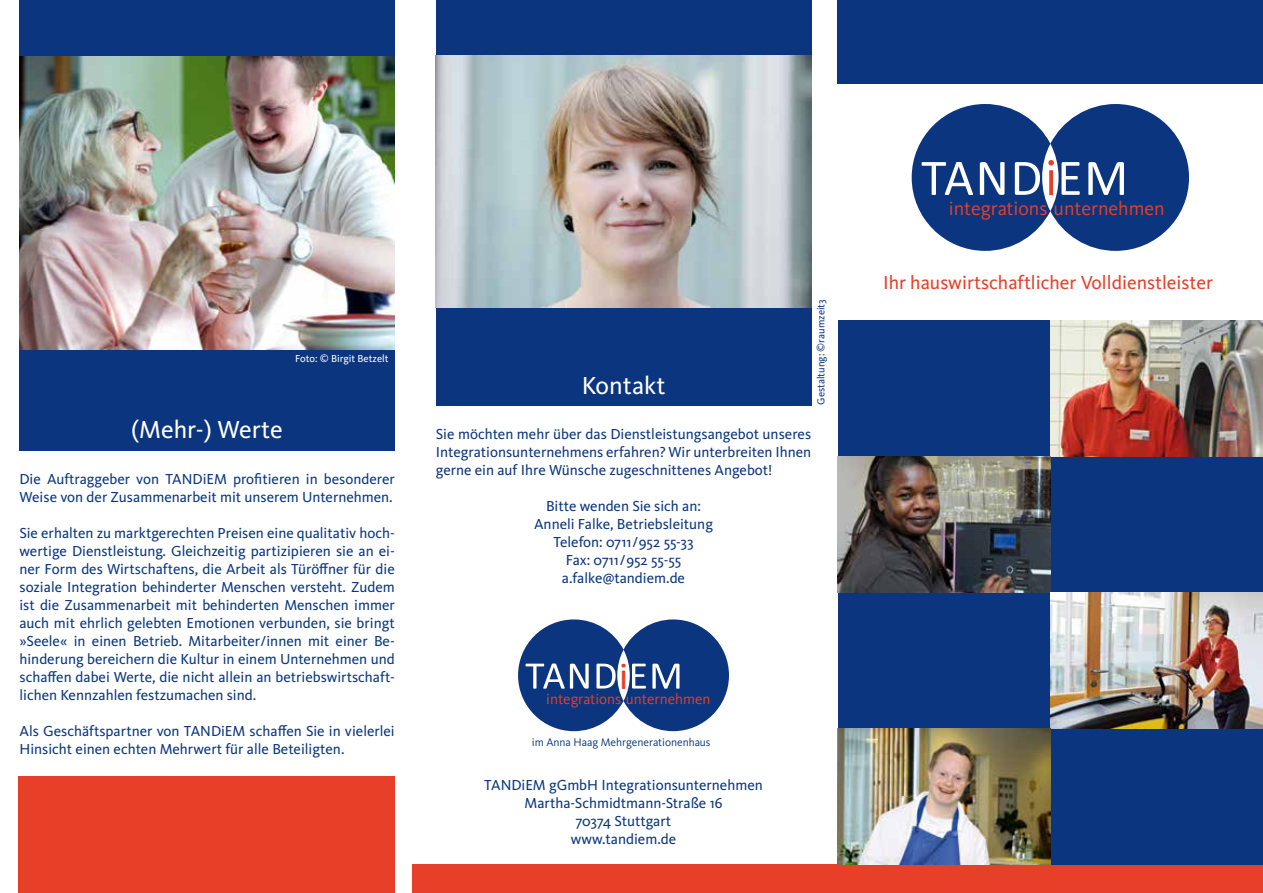
<style>
.page{position:relative;width:1263px;height:893px;background:#fff}
.page>*{position:absolute;margin:0;border:0;box-sizing:border-box;transform-origin:0 0}
.t1{font:51.75px "Kievit OT";color:#e83f29}
.t2{font:39.45px "Calibri";color:#e83f29}
.t3{font:25.5px "Kievit OT";color:#fff}
.t4{font:19.8px "Kievit";color:#e83f29}
.t5{font:19.5px "Kievit OT";color:#e83f29}
.t6{font:15.15px "Kievit";color:#e83f29}
.t7{font:15px/18px "Kievit OT";color:#0b367f}
.t8{font:11.4px "Kievit";color:#0b367f}
.t9{font:10.5px "Kievit OT";color:#0b367f}
.t10{font:10.5px "Kievit OT";color:#fff}
</style>
<div class="page">
<div style="left:412px;top:864px;width:851px;height:29px;background:#e83f29"></div>
<div style="left:838px;top:0;width:425px;height:84px;background:#0b367f"></div>
<svg style="left:912px;top:104px;width:277px;height:147px"></svg>
<div style="left:1050px;top:728px;width:213px;height:136px;background:#0b367f"></div>
<div style="left:838px;top:592px;width:212px;height:137px;background:#0b367f"></div>
<div style="left:1050px;top:456px;width:213px;height:136px;background:#0b367f"></div>
<div style="left:838px;top:320px;width:212px;height:147px;background:#0b367f"></div>
<img style="left:1050px;top:320px;width:213px;height:136px">
<img style="left:838px;top:456px;width:212px;height:136px">
<img style="left:1050px;top:593px;width:213px;height:135px">
<img style="left:838px;top:729px;width:212px;height:135px">
<div style="left:19px;top:0;width:375px;height:450px;background:#0b367f"></div>
<img style="left:19px;top:56px;width:375px;height:293px">
<div style="left:436px;top:0;width:375px;height:405px;background:#0b367f"></div>
<img style="left:436px;top:56px;width:375px;height:251px">
<svg style="left:518px;top:619px;width:211px;height:112px"></svg>
<div style="left:18px;top:776px;width:376px;height:117px;background:#e83f29"></div>
<p class="t10" style="left:295px;top:353px;width:95px">Foto: © Birgit Betzelt</p>
<h3 class="t3" style="left:131px;top:415px;width:153px">(Mehr-) Werte</h3>
<p class="t7" style="left:19px;top:470px;width:377px">Die Auftraggeber von TANDiEM profitieren in besonderer<br>Weise von der Zusammenarbeit mit unserem Unternehmen.</p>
<p class="t7" style="left:19px;top:524px;width:377px;text-align:justify">Sie erhalten zu marktgerechten Preisen eine qualitativ hoch&shy;wertige Dienstleistung. Gleichzeitig partizipieren sie an ei&shy;ner Form des Wirtschaftens, die Arbeit als Türöffner für die soziale Integration behinderter Menschen versteht. Zudem ist die Zusammenarbeit mit behinderten Menschen immer auch mit ehrlich gelebten Emotionen verbunden, sie bringt »Seele« in einen Betrieb. Mitarbeiter/innen mit einer Be&shy;hinderung bereichern die Kultur in einem Unternehmen und schaffen dabei Werte, die nicht allein an betriebswirtschaft&shy;lichen Kennzahlen festzumachen sind.</p>
<p class="t7" style="left:19px;top:722px;width:377px">Als Geschäftspartner von TANDiEM schaffen Sie in vielerlei<br>Hinsicht einen echten Mehrwert für alle Beteiligten.</p>
<p class="t9" style="left:815px;top:405px;width:107px;rotate:-90deg">Gestaltung: ©raumzeit3</p>
<h3 class="t3" style="left:582px;top:371px;width:85px">Kontakt</h3>
<p class="t7" style="left:436px;top:425px;width:377px;text-align:justify">Sie möchten mehr über das Dienstleistungsangebot unseres Integrationsunternehmens erfahren? Wir unterbreiten Ihnen gerne ein auf Ihre Wünsche zugeschnittenes Angebot!</p>
<p class="t7" style="left:534px;top:497px;width:180px;text-align:center">Bitte wenden Sie sich an:<br>Anneli Falke, Betriebsleitung<br>Telefon: 0711/952 55-33<br>Fax: 0711/952 55-55 a.falke@tandiem.de</p>
<h2 class="t2" style="left:619px;top:651px;width:11px">i</h2>
<p class="t6" style="left:546px;top:689px;width:166px">integrations unternehmen</p>
<p class="t8" style="left:532px;top:735px;width:180px">im Anna Haag Mehrgenerationenhaus</p>
<p class="t7" style="left:484px;top:776px;width:280px;text-align:center">TANDiEM gGmbH Integrationsunternehmen<br>Martha-Schmidtmann-Straße 16<br>70374 Stuttgart<br>www.tandiem.de</p>
<h1 class="t1" style="left:1045px;top:149px;width:14px">i</h1>
<h3 class="t4" style="left:949px;top:196px;width:218px">integrations unternehmen</h3>
<h3 class="t5" style="left:883px;top:272px;width:331px">Ihr hauswirtschaftlicher Volldienstleister</h3>
</div>
